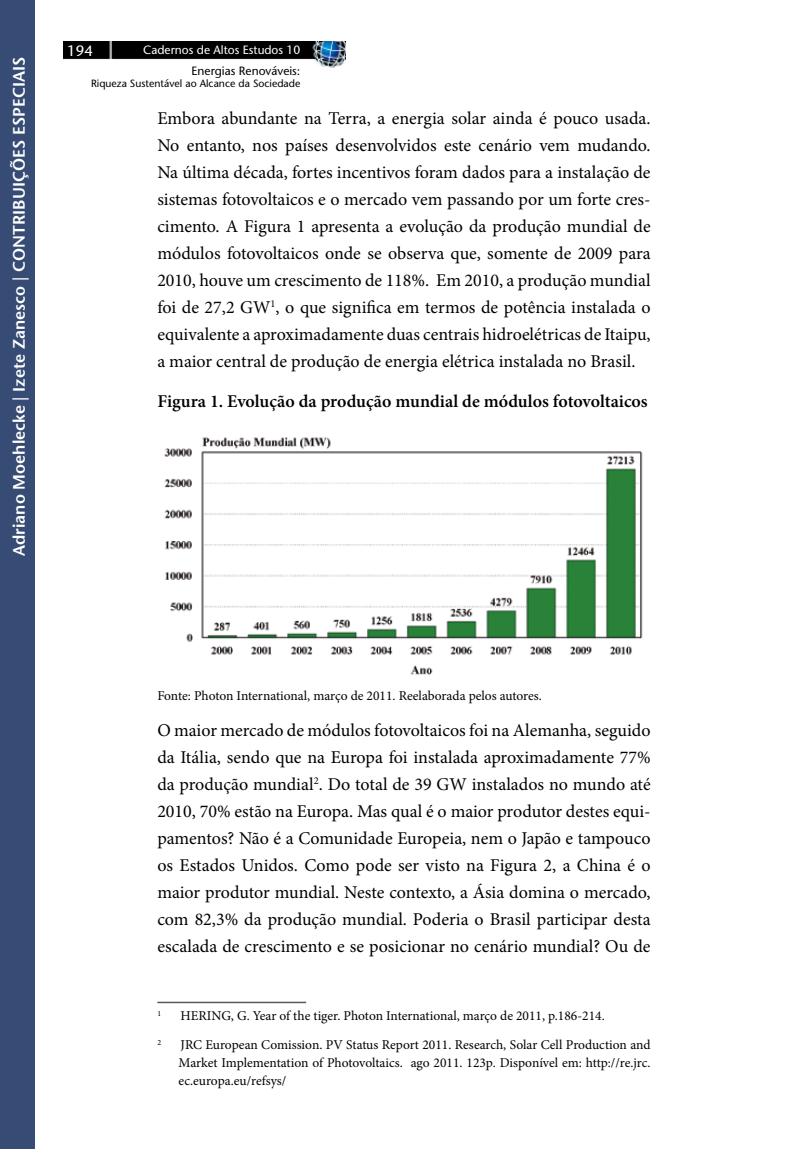
<style>
.page{position:relative;width:808px;height:1149px;background:#fff}
.page>*{position:absolute;margin:0;border:0;box-sizing:border-box;transform-origin:0 0}
.t1{font:18px/27px "Minion Pro";color:#000;text-align:justify}
.t2{font:600 18px "Minion Pro";color:#000}
.t3{font:600 16.5px "Stone Sans";letter-spacing:.005em;color:#fff}
.t4{font:500 15px "Stone Sans Std";color:#fff}
.t5{font:13.5px/18px "Minion Pro";letter-spacing:-.005em;color:#000;text-align:justify}
.t6{font:500 12px "Stone Sans Std";color:#fff}
.t7{font:500 12px "Stone Sans Std";color:#000}
.t8{font:500 10.5px "Stone Sans Std";color:#000}
.t9{font:7.8px "Minion Pro";color:#000}
</style>
<div class="page">
<div style="left:0;top:0;width:35px;height:1148px;background:#364c75"></div>
<img style="left:64px;top:42px;width:282px;height:25px">
<hr style="left:157px;top:1001px;width:149px;height:1px;background:#58585a">
<img style="left:164px;top:437px;width:479px;height:237px">
<p class="t3" style="left:9px;top:556px;width:501px;rotate:-90deg">Adriano Moehlecke | Izete Zanesco | CONTRIBUIÇÕES ESPECIAIS</p>
<p class="t4" style="left:67px;top:42px;width:27px">194</p>
<p class="t6" style="left:143px;top:43px;width:159px">Cadernos de Altos Estudos 10</p>
<p class="t7" style="left:192px;top:63px;width:110px">Energias Renováveis:</p>
<p class="t8" style="left:91px;top:77px;width:211px">Riqueza Sustentável ao Alcance da Sociedade</p>
<p class="t1" style="left:157px;top:104px;width:495px">Embora abundante na Terra, a energia solar ainda é pouco usada.<br>No entanto, nos países desenvolvidos este cenário vem mudando.<br>Na última década, fortes incentivos foram dados para a instalação de sistemas fotovoltaicos e o mercado vem passando por um forte cres&shy;cimento. A Figura 1 apresenta a evolução da produção mundial de módulos fotovoltaicos onde se observa que, somente de 2009 para 2010, houve um crescimento de 118%. Em 2010, a produção mundial foi de 27,2 GW<sup>1</sup>, o que significa em termos de potência instalada o equivalente a aproximadamente duas centrais hidroelétricas de Itaipu, a maior central de produção de energia elétrica instalada no Brasil.</p>
<p class="t2" style="left:157px;top:388px;width:492px">Figura 1. Evolução da produção mundial de módulos fotovoltaicos</p>
<p class="t5" style="left:157px;top:686px;width:386px">Fonte: Photon International, março de 2011. Reelaborada pelos autores.</p>
<p class="t1" style="left:157px;top:716px;width:495px">O maior mercado de módulos fotovoltaicos foi na Alemanha, seguido da Itália, sendo que na Europa foi instalada aproximadamente 77% da produção mundial<sup>2</sup>. Do total de 39 GW instalados no mundo até 2010, 70% estão na Europa. Mas qual é o maior produtor destes equi&shy;pamentos? Não é a Comunidade Europeia, nem o Japão e tampouco os Estados Unidos. Como pode ser visto na Figura 2, a China é o maior produtor mundial. Neste contexto, a Ásia domina o mercado, com 82,3% da produção mundial. Poderia o Brasil participar desta escalada de crescimento e se posicionar no cenário mundial? Ou de</p>
<p class="t9" style="left:157px;top:1007px;width:5px">1</p>
<p class="t5" style="left:180px;top:1006px;width:426px">HERING, G. Year of the tiger. Photon International, março de 2011, p.186-214.</p>
<p class="t9" style="left:157px;top:1036px;width:5px">2</p>
<p class="t5" style="left:179px;top:1035px;width:473px">JRC European Comission. PV Status Report 2011. Research, Solar Cell Production and Market Implementation of Photovoltaics. ago 2011. 123p. Disponível em: http://re.jrc. ec.europa.eu/refsys/</p>
</div>
